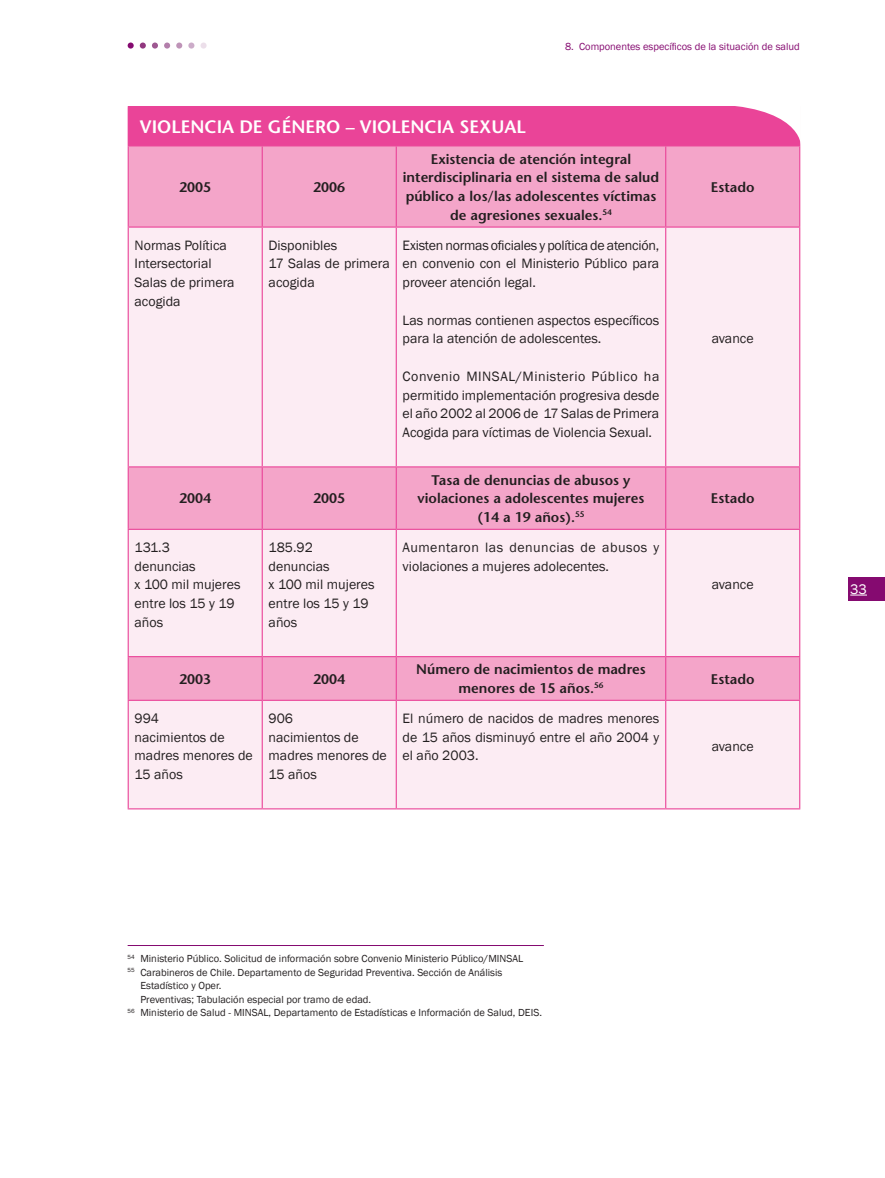
<style>
.page{position:relative;width:885px;height:1178px;background:#fff}
.page>*{position:absolute;margin:0;border:0;box-sizing:border-box;transform-origin:0 0}
.t1{font:600 18px "Stone Sans";color:#fff}
.t2{font:14.25px "Franklin Gothic";color:#fff}
.t3{font:13.95px/18.8px "Franklin Gothic";color:#231f20}
.t4{font:600 13.95px/18.8px "Stone Sans";color:#231f20;text-align:center}
.t5{font:10.5px "Franklin Gothic";color:#231f20}
.t6{font:10.5px "Franklin Gothic";color:#850a70}
</style>
<div class="page">
<svg style="left:128px;top:43px;width:6px;height:6px"></svg>
<svg style="left:200px;top:43px;width:6px;height:6px"></svg>
<svg style="left:188px;top:43px;width:6px;height:6px"></svg>
<svg style="left:176px;top:43px;width:6px;height:6px"></svg>
<svg style="left:164px;top:43px;width:6px;height:6px"></svg>
<svg style="left:152px;top:43px;width:6px;height:6px"></svg>
<svg style="left:140px;top:43px;width:6px;height:6px"></svg>
<div style="left:847px;top:577px;width:37px;height:24px;background:#850a70"></div>
<svg style="left:850px;top:595px;width:16px;height:1px"></svg>
<div style="left:128px;top:107px;width:671px;height:39px;background:#ea4498"></div>
<div style="left:129px;top:146px;width:670px;height:80px;background:#f4a5c9"></div>
<svg style="left:129px;top:228px;width:670px;height:580px;background:#fadeeb"></svg>
<hr style="left:128px;top:106px;width:134px;height:1px;background:#ea4498">
<hr style="left:262px;top:106px;width:134px;height:1px;background:#ea4498">
<hr style="left:396px;top:106px;width:269px;height:1px;background:#ea4498">
<hr style="left:665px;top:106px;width:135px;height:1px;background:#ea4498">
<hr style="left:128px;top:146px;width:1px;height:80px;background:#ea4498">
<hr style="left:262px;top:146px;width:1px;height:80px;background:#ea4498">
<hr style="left:395px;top:146px;width:2px;height:80px;background:#ea4498">
<hr style="left:665px;top:145px;width:135px;height:1px;background:#ea4498">
<hr style="left:665px;top:146px;width:1px;height:80px;background:#ea4498">
<hr style="left:799px;top:146px;width:1px;height:80px;background:#ea4498">
<hr style="left:128px;top:226px;width:134px;height:2px;background:#ea4498">
<hr style="left:128px;top:228px;width:1px;height:238px;background:#ea4498">
<hr style="left:262px;top:226px;width:134px;height:2px;background:#ea4498">
<hr style="left:262px;top:228px;width:1px;height:238px;background:#ea4498">
<hr style="left:396px;top:226px;width:269px;height:2px;background:#ea4498">
<hr style="left:395px;top:228px;width:2px;height:238px;background:#ea4498">
<hr style="left:665px;top:226px;width:135px;height:2px;background:#ea4498">
<hr style="left:665px;top:228px;width:1px;height:238px;background:#ea4498">
<hr style="left:799px;top:228px;width:1px;height:238px;background:#ea4498">
<hr style="left:128px;top:466px;width:134px;height:1px;background:#ea4498">
<hr style="left:128px;top:467px;width:1px;height:62px;background:#ea4498">
<hr style="left:262px;top:466px;width:134px;height:1px;background:#ea4498">
<hr style="left:262px;top:467px;width:1px;height:62px;background:#ea4498">
<hr style="left:396px;top:466px;width:269px;height:1px;background:#ea4498">
<hr style="left:395px;top:467px;width:2px;height:62px;background:#ea4498">
<hr style="left:665px;top:466px;width:135px;height:1px;background:#ea4498">
<hr style="left:665px;top:467px;width:1px;height:62px;background:#ea4498">
<hr style="left:799px;top:467px;width:1px;height:62px;background:#ea4498">
<hr style="left:128px;top:529px;width:134px;height:1px;background:#ea4498">
<hr style="left:128px;top:530px;width:1px;height:126px;background:#ea4498">
<hr style="left:262px;top:529px;width:134px;height:1px;background:#ea4498">
<hr style="left:262px;top:530px;width:1px;height:126px;background:#ea4498">
<hr style="left:396px;top:529px;width:269px;height:1px;background:#ea4498">
<hr style="left:395px;top:530px;width:2px;height:126px;background:#ea4498">
<hr style="left:665px;top:529px;width:135px;height:1px;background:#ea4498">
<hr style="left:665px;top:530px;width:1px;height:126px;background:#ea4498">
<hr style="left:799px;top:530px;width:1px;height:126px;background:#ea4498">
<hr style="left:128px;top:656px;width:134px;height:1px;background:#ea4498">
<hr style="left:128px;top:657px;width:1px;height:43px;background:#ea4498">
<hr style="left:262px;top:656px;width:134px;height:1px;background:#ea4498">
<hr style="left:262px;top:657px;width:1px;height:43px;background:#ea4498">
<hr style="left:396px;top:656px;width:269px;height:1px;background:#ea4498">
<hr style="left:395px;top:657px;width:2px;height:43px;background:#ea4498">
<hr style="left:665px;top:656px;width:135px;height:1px;background:#ea4498">
<hr style="left:665px;top:657px;width:1px;height:43px;background:#ea4498">
<hr style="left:799px;top:657px;width:1px;height:43px;background:#ea4498">
<hr style="left:128px;top:700px;width:134px;height:1px;background:#ea4498">
<hr style="left:128px;top:701px;width:1px;height:107px;background:#ea4498">
<hr style="left:262px;top:700px;width:134px;height:1px;background:#ea4498">
<hr style="left:262px;top:701px;width:1px;height:107px;background:#ea4498">
<hr style="left:396px;top:700px;width:269px;height:1px;background:#ea4498">
<hr style="left:395px;top:701px;width:2px;height:107px;background:#ea4498">
<hr style="left:665px;top:700px;width:135px;height:1px;background:#ea4498">
<hr style="left:665px;top:701px;width:1px;height:107px;background:#ea4498">
<hr style="left:799px;top:701px;width:1px;height:107px;background:#ea4498">
<hr style="left:128px;top:808px;width:134px;height:1px;background:#ea4498">
<hr style="left:262px;top:808px;width:134px;height:1px;background:#ea4498">
<hr style="left:396px;top:808px;width:269px;height:1px;background:#ea4498">
<hr style="left:665px;top:808px;width:135px;height:1px;background:#ea4498">
<hr style="left:128px;top:945px;width:416px;height:1px;background:#850a70">
<svg style="left:735px;top:106px;width:65px;height:39px"></svg>
<p class="t1" style="left:140px;top:116px;width:387px">VIOLENCIA DE GÉNERO – VIOLENCIA SEXUAL</p>
<p class="t6" style="left:565px;top:40px;width:236px">8. Componentes específicos de la situación de salud</p>
<p class="t4" style="left:179px;top:177px;width:34px">2005</p>
<p class="t4" style="left:313px;top:177px;width:34px">2006</p>
<p class="t4" style="left:403px;top:149px;width:258px">Existencia de atención integral interdisciplinaria en el sistema de salud público a los/las adolescentes víctimas de agresiones sexuales.<sup>54</sup></p>
<p class="t3" style="left:135px;top:236px;width:101px">Normas Política<br>Intersectorial<br>Salas de primera acogida</p>
<p class="t3" style="left:268px;top:236px;width:123px">Disponibles<br>17 Salas de primera acogida</p>
<p class="t3" style="left:402px;top:236px;width:258px;text-align:justify">Existen normas oficiales y política de atención, en convenio con el Ministerio Público para proveer atención legal.</p>
<p class="t3" style="left:402px;top:311px;width:258px">Las normas contienen aspectos específicos para la atención de adolescentes.</p>
<p class="t3" style="left:402px;top:367px;width:258px;text-align:justify">Convenio MINSAL/Ministerio Público ha permitido implementación progresiva desde el año 2002 al 2006 de 17 Salas de Primera Acogida para víctimas de Violencia Sexual.</p>
<p class="t4" style="left:179px;top:489px;width:34px">2004</p>
<p class="t4" style="left:313px;top:489px;width:34px">2005</p>
<p class="t4" style="left:417px;top:470px;width:228px">Tasa de denuncias de abusos y violaciones a adolescentes mujeres (14 a 19 años).<sup>55</sup></p>
<p class="t3" style="left:135px;top:538px;width:107px">131.3<br>denuncias<br>x 100 mil mujeres entre los 15 y 19 años</p>
<p class="t3" style="left:268px;top:538px;width:107px">185.92 denuncias<br>x 100 mil mujeres entre los 15 y 19 años</p>
<p class="t3" style="left:402px;top:538px;width:258px">Aumentaron las denuncias de abusos y violaciones a mujeres adolecentes.</p>
<p class="t4" style="left:710px;top:177px;width:45px">Estado</p>
<p class="t3" style="left:711px;top:330px;width:43px">avance</p>
<p class="t4" style="left:710px;top:489px;width:45px">Estado</p>
<p class="t3" style="left:711px;top:576px;width:43px">avance</p>
<p class="t4" style="left:179px;top:669px;width:34px">2003</p>
<p class="t4" style="left:313px;top:669px;width:34px">2004</p>
<p class="t4" style="left:416px;top:660px;width:231px">Número de nacimientos de madres menores de 15 años.<sup>56</sup></p>
<p class="t4" style="left:710px;top:669px;width:45px">Estado</p>
<p class="t3" style="left:135px;top:709px;width:120px">994<br>nacimientos de madres menores de<br>15 años</p>
<p class="t3" style="left:268px;top:709px;width:120px">906<br>nacimientos de madres menores de<br>15 años</p>
<p class="t3" style="left:402px;top:709px;width:258px;text-align:justify">El número de nacidos de madres menores de 15 años disminuyó entre el año 2004 y el año 2003.</p>
<p class="t3" style="left:711px;top:737px;width:43px">avance</p>
<p class="t2" style="left:850px;top:580px;width:18px">33</p>
<p class="t5" style="left:128px;top:952px;width:397px"><sup>54</sup> Ministerio Público. Solicitud de información sobre Convenio Ministerio Público/MINSAL</p>
<p class="t5" style="left:128px;top:965px;width:376px"><sup>55</sup> Carabineros de Chile. Departamento de Seguridad Preventiva. Sección de Análisis</p>
<p class="t5" style="left:140px;top:979px;width:83px">Estadístico y Oper.</p>
<p class="t5" style="left:140px;top:992px;width:232px">Preventivas; Tabulación especial por tramo de edad.</p>
<p class="t5" style="left:128px;top:1006px;width:416px"><sup>56</sup> Ministerio de Salud - MINSAL, Departamento de Estadísticas e Información de Salud, DEIS.</p>
</div>
